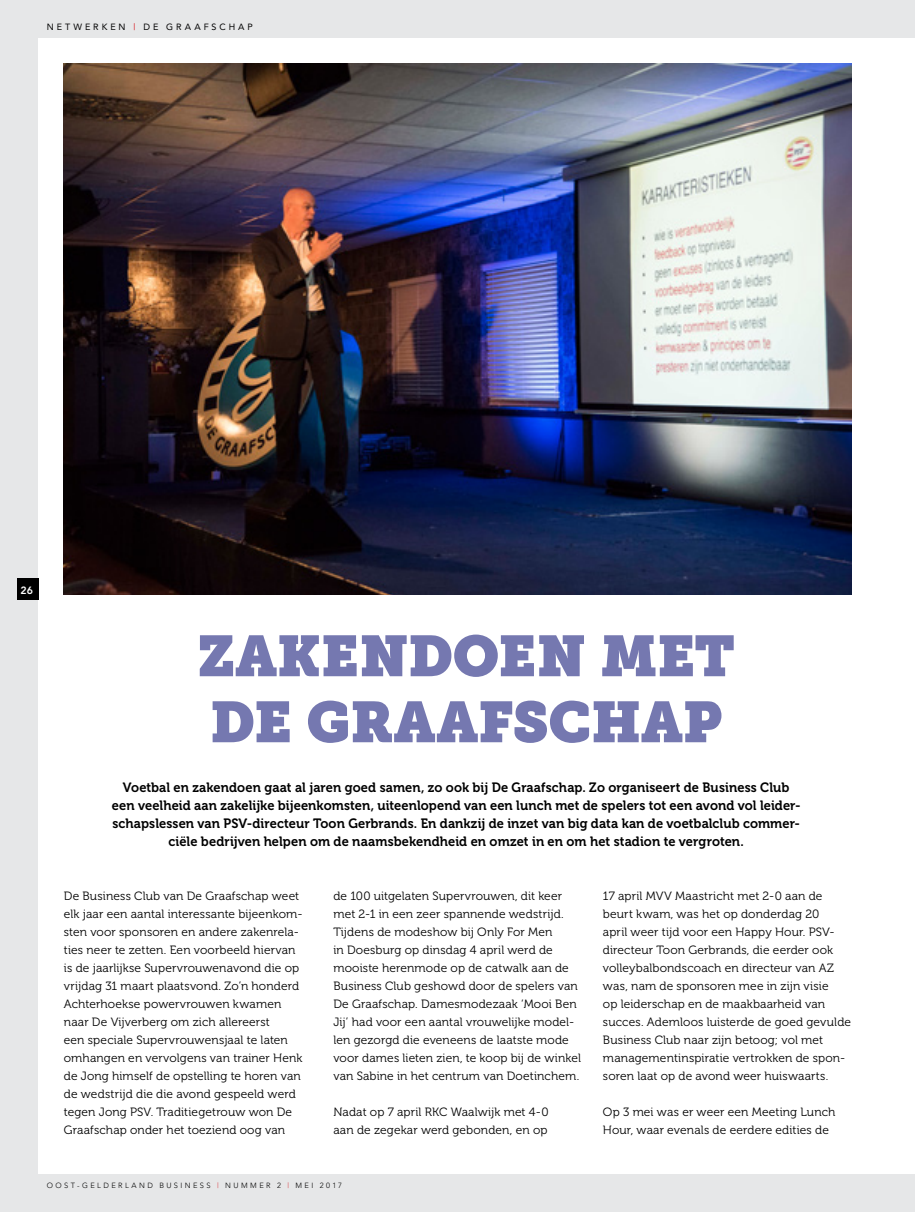
<style>
.page{position:relative;width:915px;height:1212px;background:#fff}
.page>*{position:absolute;margin:0;border:0;box-sizing:border-box;transform-origin:0 0}
.t1{font:57px/66px "Museo Slab";letter-spacing:-.01em;color:#7578b0}
.t2{font:13.5px/18px "Museo 700";letter-spacing:.005em;color:#000;text-align:center;scale:.95 1}
.t3{font:500 13.5px "Avenir";color:#fff}
.t4{font:12px/18px "Museo 300";letter-spacing:.01em;color:#000}
.t5{font:9px "Avenir";letter-spacing:.325em;color:#000}
.t6{font:300 7.5px "Avenir";letter-spacing:.32em;color:#000}
.s1{color:#d71d24}
.s2{font-weight:800;font-size:10.5px}
</style>
<div class="page">
<div style="left:0;top:0;width:914px;height:1212px;background:#e6e7e8"></div>
<div style="left:38px;top:38px;width:876px;height:1136px;background:#fff"></div>
<div style="left:17px;top:578px;width:21px;height:22px;background:#000"></div>
<img style="left:63px;top:64px;width:787px;height:530px">
<p class="t5" style="left:47px;top:22px;width:207px">NETWERKEN <span class="s1">|</span> DE GRAAFSCHAP</p>
<p class="t3" style="left:18px;top:582px;width:17px">26<span class="s2">26</span></p>
<h1 class="t1" style="left:197px;top:624px;width:539px">ZAKENDOEN MET<br>DE GRAAFSCHAP</h1>
<p class="t2" style="left:112px;top:779px;width:726px">Voetbal en zakendoen gaat al jaren goed samen, zo ook bij De Graafschap. Zo organiseert de Business Club een veelheid aan zakelijke bijeenkomsten, uiteenlopend van een lunch met de spelers tot een avond vol leider&shy;schapslessen van PSV-directeur Toon Gerbrands. En dankzij de inzet van big data kan de voetbalclub commer&shy;ciële bedrijven helpen om de naamsbekendheid en omzet in en om het stadion te vergroten.</p>
<p class="t4" style="left:64px;top:887px;width:240px">De Business Club van De Graafschap weet elk jaar een aantal interessante bijeenkom&shy;sten voor sponsoren en andere zakenrela&shy;ties neer te zetten. Een voorbeeld hiervan is de jaarlijkse Supervrouwenavond die op vrijdag 31 maart plaatsvond. Zo’n honderd Achterhoekse powervrouwen kwamen naar De Vijverberg om zich allereerst<br>een speciale Supervrouwensjaal te laten omhangen en vervolgens van trainer Henk de Jong himself de opstelling te horen van de wedstrijd die die avond gespeeld werd tegen Jong PSV. Traditiegetrouw won De Graafschap onder het toeziend oog van</p>
<p class="t4" style="left:333px;top:887px;width:249px">de 100 uitgelaten Supervrouwen, dit keer met 2-1 in een zeer spannende wedstrijd.<br>Tijdens de modeshow bij Only For Men<br>in Doesburg op dinsdag 4 april werd de mooiste herenmode op de catwalk aan de Business Club geshowd door de spelers van De Graafschap. Damesmodezaak ‘Mooi Ben Jij’ had voor een aantal vrouwelijke model&shy;len gezorgd die eveneens de laatste mode voor dames lieten zien, te koop bij de winkel van Sabine in het centrum van Doetinchem.</p>
<p class="t4" style="left:333px;top:1103px;width:216px">Nadat op 7 april RKC Waalwijk met 4-0 aan de zegekar werd gebonden, en op</p>
<p class="t4" style="left:602px;top:887px;width:249px">17 april MVV Maastricht met 2-0 aan de beurt kwam, was het op donderdag 20<br>april weer tijd voor een Happy Hour. PSV&shy;directeur Toon Gerbrands, die eerder ook volleybalbondscoach en directeur van AZ was, nam de sponsoren mee in zijn visie<br>op leiderschap en de maakbaarheid van succes. Ademloos luisterde de goed gevulde Business Club naar zijn betoog; vol met managementinspiratie vertrokken de spon&shy;soren laat op de avond weer huiswaarts.</p>
<p class="t4" style="left:602px;top:1103px;width:234px">Op 3 mei was er weer een Meeting Lunch<br>Hour, waar evenals de eerdere edities de</p>
<p class="t6" style="left:47px;top:1181px;width:297px">OOST-GELDERLAND BUSINESS <span class="s1">|</span> NUMMER 2 <span class="s1">|</span> MEI 2017</p>
</div>
